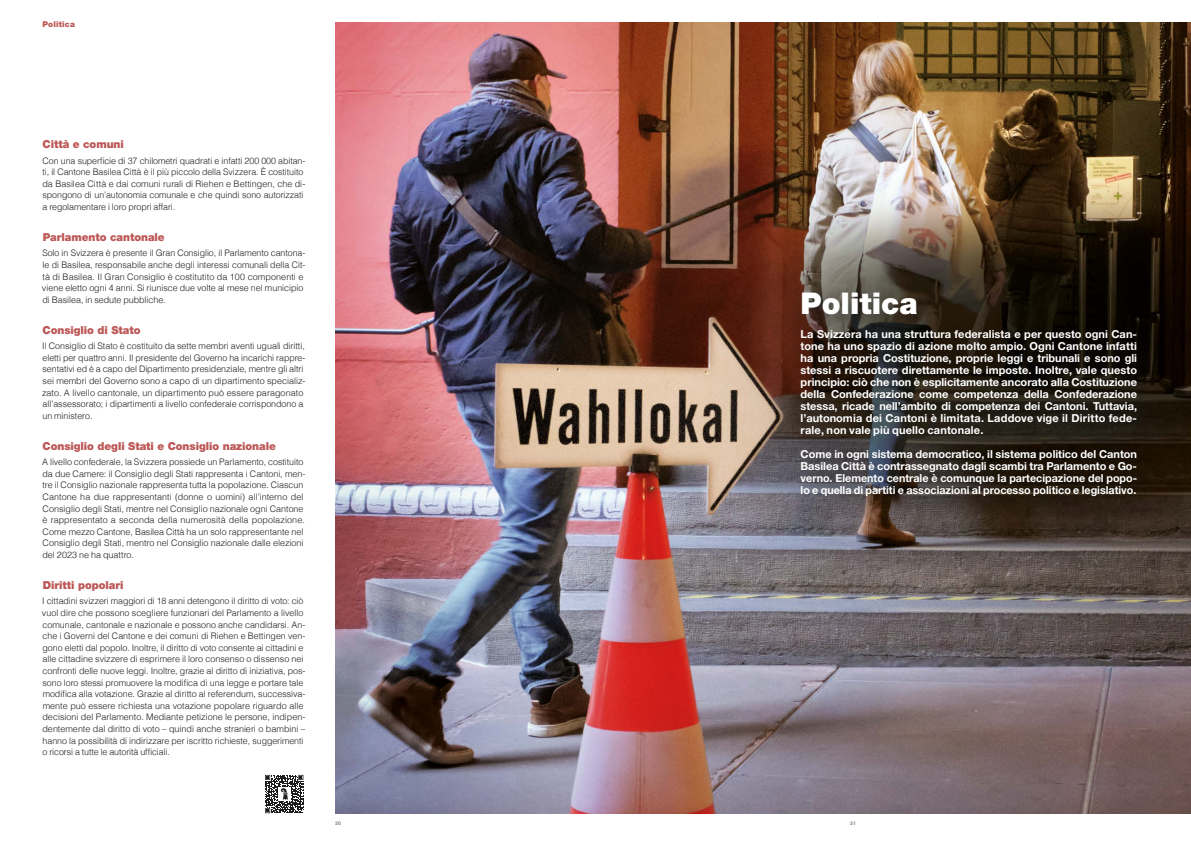
<style>
.page{position:relative;width:1191px;height:842px;background:#fff}
.page>*{position:absolute;margin:0;border:0;box-sizing:border-box;transform-origin:0 0}
.t1{font:900 30px "Helvetica Neue LT Pro";color:#fff}
.t2{font:700 11px/12px "Helvetica Neue LT Pro";letter-spacing:-.005em;color:#fff;text-align:justify}
.t3{font:900 11px "Helvetica Neue LT Pro";letter-spacing:-.005em;color:#bc5755}
.t4{font:300 9px/11.6px "Helvetica";letter-spacing:-.005em;color:#1d1d1b}
.t5{font:900 8px "Helvetica Neue LT Pro";letter-spacing:.02em;color:#bc5755}
.t6{font:700 5px "Helvetica Neue LT Pro";color:#878787}
</style>
<div class="page">
<img style="left:335px;top:23px;width:856px;height:791px">
<div style="left:789px;top:282px;width:372px;height:239px;background:#1d1d1b;opacity:.75"></div>
<svg style="left:265px;top:774px;width:38px;height:40px"></svg>
<svg style="left:265px;top:775px;width:39px;height:38px"></svg>
<p class="t5" style="left:43px;top:19px;width:34px">Politica</p>
<p class="t3" style="left:43px;top:138px;width:83px">Città e comuni</p>
<p class="t4" style="left:42px;top:154px;width:264px">Con una superficie di 37 chilometri quadrati e infatti 200 000 abitan&shy;ti, il Cantone Basilea Città è il più piccolo della Svizzera. È costituito da Basilea Città e dai comuni rurali di Riehen e Bettingen, che di&shy;spongono di un’autonomia comunale e che quindi sono autorizzati a regolamentare i loro propri affari.</p>
<p class="t3" style="left:43px;top:230px;width:123px">Parlamento cantonale</p>
<p class="t4" style="left:42px;top:247px;width:265px">Solo in Svizzera è presente il Gran Consiglio, il Parlamento cantona&shy;le di Basilea, responsabile anche degli interessi comunali della Cit&shy;tà di Basilea. Il Gran Consiglio è costitutito da 100 componenti e viene eletto ogni 4 anni. Si riunisce due volte al mese nel municipio di Basilea, in sedute pubbliche.</p>
<p class="t3" style="left:43px;top:323px;width:99px">Consiglio di Stato</p>
<p class="t4" style="left:42px;top:340px;width:265px">Il Consiglio di Stato è costituito da sette membri aventi uguali diritti, eletti per quattro anni. Il presidente del Governo ha incarichi rappre&shy;sentativi ed è a capo del Dipartimento presidenziale, mentre gli altri sei membri del Governo sono a capo di un dipartimento specializ&shy;zato. A livello cantonale, un dipartimento può essere paragonato all’assessorato; i dipartimenti a livello confederale corrispondono a un ministero.</p>
<p class="t3" style="left:43px;top:439px;width:235px">Consiglio degli Stati e Consiglio nazionale</p>
<p class="t4" style="left:42px;top:456px;width:265px">A livello confederale, la Svizzera possiede un Parlamento, costituito da due Camere: il Consiglio degli Stati rappresenta i Cantoni, men&shy;tre il Consiglio nazionale rappresenta tutta la popolazione. Ciascun Cantone ha due rappresentanti (donne o uomini) all’interno del Consiglio degli Stati, mentre nel Consiglio nazionale ogni Cantone è rappresentato a seconda della numerosità della popolazione.<br>Come mezzo Cantone, Basilea Città ha un solo rappresentante nel Consiglio degli Stati, mentro nel Consiglio nazionale dalle elezioni del 2023 ne ha quattro.</p>
<p class="t3" style="left:43px;top:578px;width:82px">Diritti popolari</p>
<p class="t4" style="left:42px;top:595px;width:265px">I cittadini svizzeri maggiori di 18 anni detengono il diritto di voto: ciò vuol dire che possono scegliere funzionari del Parlamento a livello comunale, cantonale e nazionale e possono anche candidarsi. An&shy;che i Governi del Cantone e dei comuni di Riehen e Bettingen ven&shy;gono eletti dal popolo. Inoltre, il diritto di voto consente ai cittadini e alle cittadine svizzere di esprimere il loro consenso o dissenso nei confronti delle nuove leggi. Inoltre, grazie al diritto di iniziativa, pos&shy;sono loro stessi promuovere la modifica di una legge e portare tale modifica alla votazione. Grazie al diritto al referendum, successiva&shy;mente può essere richiesta una votazione popolare riguardo alle decisioni del Parlamento. Mediante petizione le persone, indipen&shy;dentemente dal diritto di voto – quindi anche stranieri o bambini – hanno la possibilità di indirizzare per iscritto richieste, suggerimenti o ricorsi a tutte le autorità ufficiali.</p>
<p class="t1" style="left:800px;top:286px;width:119px">Politica</p>
<p class="t2" style="left:800px;top:328px;width:338px">La Svizzera ha una struttura federalista e per questo ogni Can&shy;tone ha uno spazio di azione molto ampio. Ogni Cantone infatti ha una propria Costituzione, proprie leggi e tribunali e sono gli stessi a riscuotere direttamente le imposte. Inoltre, vale questo principio: ciò che non è esplicitamente ancorato alla Costituzione della Confederazione come competenza della Confederazione stessa, ricade nell’ambito di competenza dei Cantoni. Tuttavia, l’autonomia dei Cantoni è limitata. Laddove vige il Diritto fede&shy;rale, non vale più quello cantonale.</p>
<p class="t2" style="left:800px;top:448px;width:338px">Come in ogni sistema democratico, il sistema politico del Canton Basilea Città è contrassegnato dagli scambi tra Parlamento e Go&shy;verno. Elemento centrale è comunque la partecipazione del popo&shy;lo e quella di partiti e associazioni al processo politico e legislativo.</p>
<p class="t6" style="left:335px;top:820px;width:7px">30</p>
<p class="t6" style="left:850px;top:820px;width:7px">31</p>
</div>
